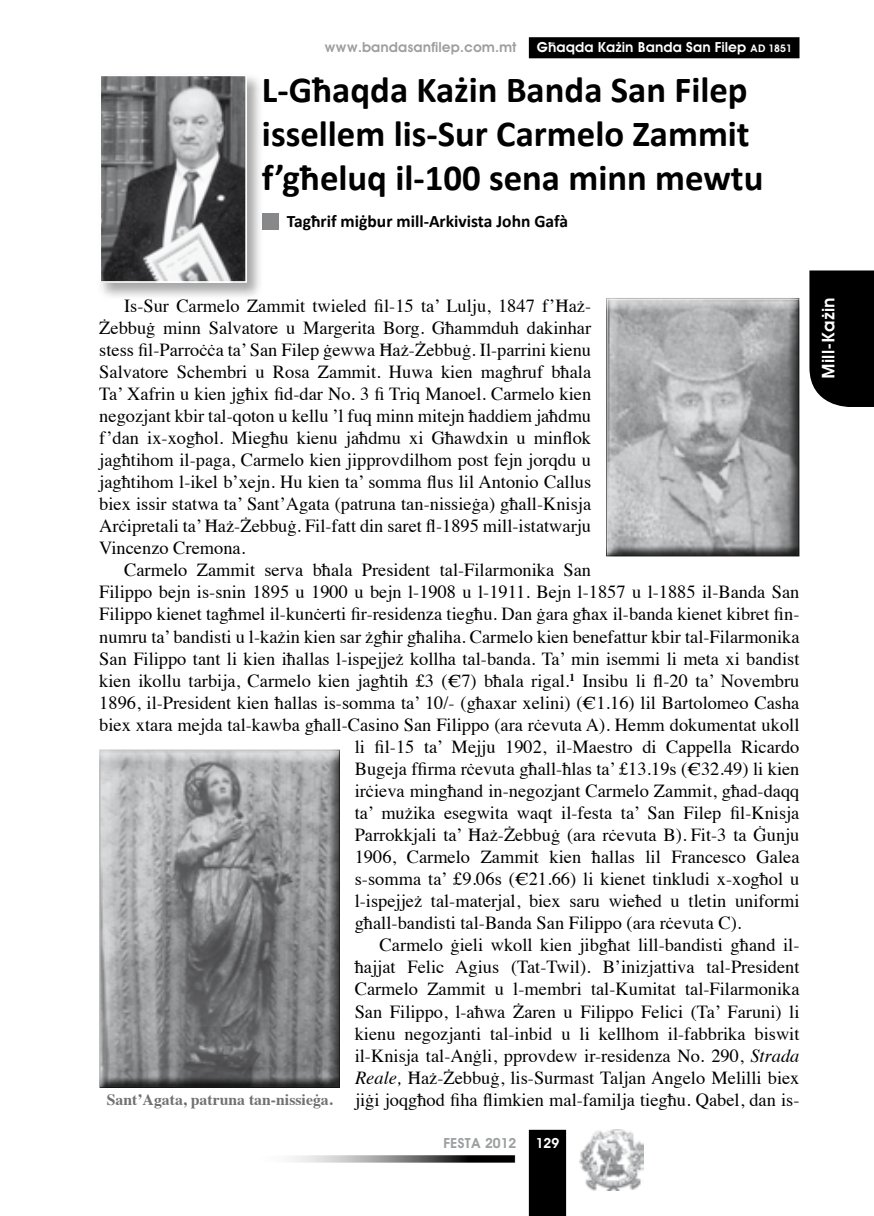
<style>
.page{position:relative;width:874px;height:1216px;background:#fff}
.page>*{position:absolute;margin:0;border:0;box-sizing:border-box;transform-origin:0 0}
.t1{font:700 36.75px/44.1px "Calibri";color:#000}
.t2{font:18.38px/22.1px "Times";color:#000;text-align:justify}
.t3{font:700 17.5px "Calibri";color:#000}
.t4{font:17.5px "M Avant Garde Demi";color:#fff}
.t5{font:700 15.75px "Times";color:#707172}
.t6{font:14px "M Avant Garde Demi";color:#9c9e9f}
.t7{font:14px "M Avant Garde Demi";color:#fff}
.s1{font-size:10.5px}
.s2{font-style:italic}
</style>
<div class="page">
<div style="left:529px;top:38px;width:269px;height:19px;background:#000"></div>
<div style="left:528px;top:37px;width:271px;height:21px;border:2px solid #000"></div>
<svg style="left:291px;top:1158px;width:221px;height:1px"></svg>
<div style="left:244px;top:1155px;width:271px;height:7px;border:2px solid #000"></div>
<img style="left:579px;top:1129px;width:64px;height:61px">
<div style="left:528px;top:1129px;width:38px;height:86px;background:#000"></div>
<svg style="left:809px;top:270px;width:64px;height:137px;background:#0d0d0d"></svg>
<div style="left:262px;top:213px;width:17px;height:17px;background:#87888a"></div>
<div style="left:604px;top:297px;width:196px;height:259px;background:#000;opacity:.75"></div>
<div style="left:99px;top:749px;width:241px;height:339px;background:#000;opacity:.75"></div>
<div style="left:97px;top:72px;width:167px;height:227px;background:#000;opacity:.35"></div>
<img style="left:102px;top:77px;width:142px;height:203px">
<div style="left:99px;top:74px;width:148px;height:209px;border:2px solid #fff"></div>
<p class="t6" style="left:324px;top:39px;width:193px">www.bandasanfilep.com.mt</p>
<p class="t7" style="left:536px;top:39px;width:257px">G˙aqda KaΩin Banda San Filep <span class="s1">AD 1851</span></p>
<h1 class="t1" style="left:262px;top:68px;width:502px">L-Għaqda Każin Banda San Filep issellem lis-Sur Carmelo Zammit f’għeluq il-100 sena minn mewtu</h1>
<p class="t3" style="left:286px;top:209px;width:283px">Tagħrif miġbur mill-Arkivista John Gafà</p>
<p class="t2" style="left:99px;top:293px;width:493px;text-indent:25px">Is-Sur Carmelo Zammit twieled fil-15 ta’ Lulju, 1847 f’Ħaż-Żebbuġ minn Salvatore u Margerita Borg. Għammduh dakinhar stess fil-Parroċċa ta’ San Filep ġewwa Ħaż-Żebbuġ. Il-parrini kienu Salvatore Schembri u Rosa Zammit. Huwa kien magħruf bħala Ta’ Xafrin u kien jgħix fid-dar No. 3 fi Triq Manoel. Carmelo kien negozjant kbir tal-qoton u kellu ’l fuq minn mitejn ħaddiem jaħdmu f’dan ix-xogħol. Miegħu kienu jaħdmu xi Għawdxin u minflok jagħtihom il-paga, Carmelo kien jipprovdilhom post fejn jorqdu u jagħtihom l-ikel b’xejn. Hu kien ta’ somma flus lil Antonio Callus biex issir statwa ta’ Sant’Agata (patruna tan-nissieġa) għall-Knisja Arċipretali ta’ Ħaż-Żebbuġ. Fil-fatt din saret fl-1895 mill-istatwarju Vincenzo Cremona.</p>
<p class="t2" style="left:124px;top:557px;width:468px">Carmelo Zammit serva bħala President tal-Filarmonika San</p>
<p class="t2" style="left:99px;top:579px;width:701px">Filippo bejn is-snin 1895 u 1900 u bejn l-1908 u l-1911. Bejn l-1857 u l-1885 il-Banda San</p>
<p class="t2" style="left:99px;top:601px;width:701px">Filippo kienet tagħmel il-kunċerti fir-residenza tiegħu. Dan ġara għax il-banda kienet kibret fin-</p>
<p class="t2" style="left:99px;top:623px;width:701px">numru ta’ bandisti u l-każin kien sar żgħir għaliha. Carmelo kien benefattur kbir tal-Filarmonika</p>
<p class="t2" style="left:99px;top:645px;width:701px">San Filippo tant li kien iħallas l-ispejjeż kollha tal-banda. Ta’ min isemmi li meta xi bandist</p>
<p class="t2" style="left:99px;top:667px;width:701px">kien ikollu tarbija, Carmelo kien jagħtih £3 (€7) bħala rigal.<sup>1</sup> Insibu li fl-20 ta’ Novembru</p>
<p class="t2" style="left:99px;top:690px;width:701px">1896, il-President kien ħallas is-somma ta’ 10/- (għaxar xelini) (€1.16) lil Bartolomeo Casha</p>
<p class="t2" style="left:99px;top:712px;width:701px">biex xtara mejda tal-kawba għall-Casino San Filippo (ara rċevuta A). Hemm dokumentat ukoll</p>
<p class="t2" style="left:354px;top:734px;width:446px">li fil-15 ta’ Mejju 1902, il-Maestro di Cappella Ricardo</p>
<p class="t2" style="left:354px;top:756px;width:446px">Bugeja ffirma rċevuta għall-ħlas ta’ £13.19s (€32.49) li kien</p>
<p class="t2" style="left:354px;top:778px;width:446px">irċieva mingħand in-negozjant Carmelo Zammit, għad-daqq</p>
<p class="t2" style="left:354px;top:800px;width:446px">ta’ mużika esegwita waqt il-festa ta’ San Filep fil-Knisja</p>
<p class="t2" style="left:354px;top:822px;width:446px">Parrokkjali ta’ Ħaż-Żebbuġ (ara rċevuta B). Fit-3 ta Ġunju</p>
<p class="t2" style="left:354px;top:844px;width:446px">1906, Carmelo Zammit kien ħallas lil Francesco Galea</p>
<p class="t2" style="left:354px;top:866px;width:446px">s-somma ta’ £9.06s (€21.66) li kienet tinkludi x-xogħol u</p>
<p class="t2" style="left:354px;top:888px;width:446px">l-ispejjeż tal-materjal, biex saru wieħed u tletin uniformi</p>
<p class="t2" style="left:354px;top:910px;width:388px">għall-bandisti tal-Banda San Filippo (ara rċevuta C).</p>
<p class="t2" style="left:379px;top:932px;width:421px">Carmelo ġieli wkoll kien jibgħat lill-bandisti għand il-</p>
<p class="t2" style="left:354px;top:954px;width:446px">ħajjat Felic Agius (Tat-Twil). B’inizjattiva tal-President</p>
<p class="t2" style="left:354px;top:976px;width:446px">Carmelo Zammit u l-membri tal-Kumitat tal-Filarmonika</p>
<p class="t2" style="left:354px;top:998px;width:446px">San Filippo, l-aħwa Żaren u Filippo Felici (Ta’ Faruni) li</p>
<p class="t2" style="left:354px;top:1020px;width:446px">kienu negozjanti tal-inbid u li kellhom il-fabbrika biswit</p>
<p class="t2" style="left:354px;top:1042px;width:446px">il-Knisja tal-Anġli, pprovdew ir-residenza No. 290, <span class="s2">Strada</span></p>
<p class="t2" style="left:355px;top:1064px;width:445px"><span class="s2">Reale,</span> Ħaż-Żebbuġ, lis-Surmast Taljan Angelo Melilli biex</p>
<p class="t2" style="left:355px;top:1086px;width:445px">jiġi joqgħod fiha flimkien mal-familja tiegħu. Qabel, dan is-</p>
<p class="t5" style="left:107px;top:1084px;width:227px">Sant’Agata, patruna tan-nissieġa.</p>
<p class="t6" style="left:443px;top:1134px;width:74px">FESTA 2012</p>
<p class="t7" style="left:535px;top:1134px;width:25px">129</p>
<p class="t4" style="left:817px;top:378px;width:82px;rotate:-90deg">Mill-KaΩin</p>
</div>
